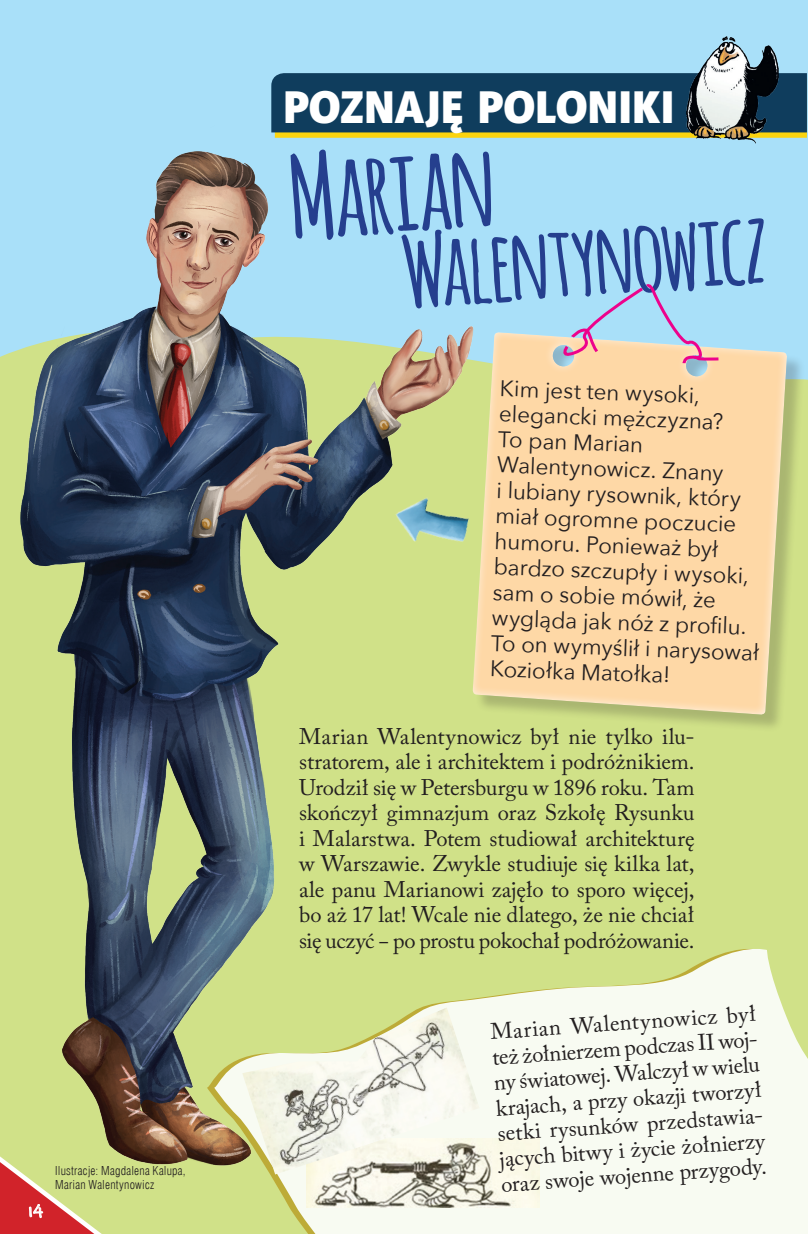
<style>
.page{position:relative;width:808px;height:1234px;background:#fff}
.page>*{position:absolute;margin:0;border:0;box-sizing:border-box;transform-origin:0 0}
.t1{font:700 112.95px "Amatic";color:#253f8e}
.t2{font:700 97.5px "Amatic";color:#253f8e}
.t3{font:46.2px "Naomi Sans EFNTT Black";letter-spacing:-.01em;color:#fff}
.t4{font:22.5px/25.5px "Adobe Caslon Pro";letter-spacing:-.01em;color:#231f20;text-align:justify}
.t5{font:22.5px/25.5px "Avenir Next";color:#231f20}
.t6{font:18.75px "Andy Pro";color:#fff;scale:1.28 1}
.t7{font:12px/14.4px "Swis 721 Lt Cn EU";letter-spacing:.015em;color:#231f20}
</style>
<div class="page">
<div style="left:0;top:244px;width:808px;height:989px;background:#d0e188"></div>
<div style="left:0;top:0;width:808px;height:330px;background:#a9e0f9"></div>
<svg style="left:271px;top:73px;width:404px;height:65px;background:#1a445a"></svg>
<img style="left:675px;top:30px;width:111px;height:114px">
<img style="left:0;top:114px;width:499px;height:1051px">
<div style="left:475px;top:335px;width:330px;height:398px;background:#231f20;opacity:.22"></div>
<svg style="left:469px;top:330px;width:323px;height:386px;background:#f5d7a4"></svg>
<svg style="left:558px;top:279px;width:163px;height:87px;background:#bfd0e0"></svg>
<svg style="left:214px;top:941px;width:594px;height:292px;fill:#f8fbf2"></svg>
<img style="left:306px;top:1138px;width:233px;height:68px">
<img style="left:242px;top:1007px;width:237px;height:167px">
<img style="left:786px;top:40px;width:22px;height:344px">
<img style="left:370px;top:467px;width:110px;height:93px">
<svg style="left:0;top:1133px;width:139px;height:100px"></svg>
<p class="t6" style="left:28px;top:1200px;width:14px">14</p>
<p class="t7" style="left:55px;top:1163px;width:132px">Ilustracje: Magdalena Kalupa,<br>Marian Walentynowicz</p>
<h3 class="t3" style="left:283px;top:78px;width:393px">POZNAJĘ POLONIKI</h3>
<h1 class="t1" style="left:284px;top:117px;width:208px;rotate:-4deg">Marian</h1>
<h2 class="t2" style="left:398px;top:202px;width:367px;rotate:-4deg">Walentynowicz</h2>
<p class="t5" style="left:500px;top:374px;width:270px;rotate:2deg">Kim jest ten wysoki, elegancki mężczyzna?<br>To pan Marian<br>Walentynowicz. Znany<br>i lubiany rysownik, który miał ogromne poczucie humoru. Ponieważ był bardzo szczupły i wysoki, sam o sobie mówił, że wygląda jak nóż z profi lu.<br>To on wymyślił i narysował<br>Koziołka Matołka!</p>
<p class="t4" style="left:299px;top:723px;width:397px">Marian Walentynowicz był nie tylko ilu&shy;stratorem, ale i architektem i podróżnikiem.<br>Urodził się w Petersburgu w 1896 roku. Tam skończył gimnazjum oraz Szkołę Rysunku i Malarstwa. Potem studiował architekturę w Warszawie. Zwykle studiuje się kilka lat, ale panu Marianowi zajęło to sporo więcej, bo aż 17 lat! Wcale nie dlatego, że nie chciał się uczyć − po prostu pokochał podróżowanie.</p>
<p class="t4" style="left:490px;top:1018px;width:270px;rotate:-4deg">Marian Walentynowicz był też żołnierzem podczas II woj&shy;ny światowej. Walczył w wielu krajach, a przy okazji tworzył setki rysunków przedstawia&shy;jących bitwy i życie żołnierzy oraz swoje wojenne przygody.</p>
</div>
